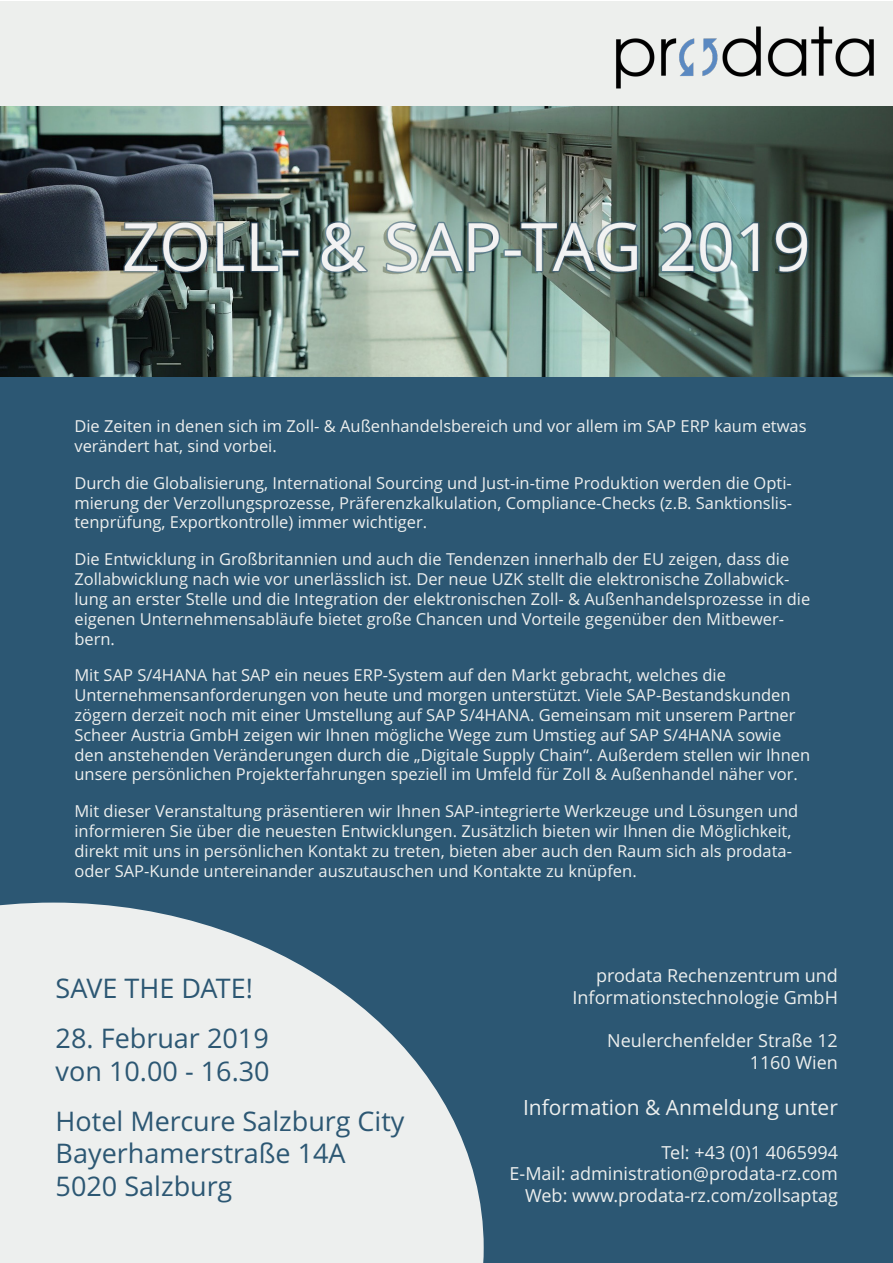
<style>
.page{position:relative;width:893px;height:1263px;background:#fff}
.page>*{position:absolute;margin:0;border:0;box-sizing:border-box;transform-origin:0 0}
.t1{font:27px/32.4px "Open Sans";color:#2c5773}
.t2{font:21px "Open Sans";color:#edefee}
.t3{font:18px "Open Sans";color:#edefee}
.t4{font:16.5px/19.8px "Open Sans";color:#edefee}
</style>
<div class="page">
<div style="left:1px;top:1px;width:892px;height:372px;background:#edefed"></div>
<div style="left:0;top:376px;width:893px;height:887px;background:#2c5773"></div>
<img style="left:0;top:106px;width:893px;height:270px">
<svg style="left:0;top:902px;width:484px;height:361px;fill:#edefee"></svg>
<img style="left:616px;top:26px;width:258px;height:63px">
<p class="t4" style="left:74px;top:416px;width:734px">Die Zeiten in denen sich im Zoll- &amp; Außenhandelsbereich und vor allem im SAP ERP kaum etwas verändert hat, sind vorbei.</p>
<p class="t4" style="left:74px;top:473px;width:719px;text-align:justify">Durch die Globalisierung, International Sourcing und Just-in-time Produktion werden die Opti&shy;mierung der Verzollungsprozesse, Präferenzkalkulation, Compliance-Checks (z.B. Sanktionslis&shy;tenprüfung, Exportkontrolle) immer wichtiger.</p>
<p class="t4" style="left:74px;top:549px;width:737px">Die Entwicklung in Großbritannien und auch die Tendenzen innerhalb der EU zeigen, dass die Zollabwicklung nach wie vor unerlässlich ist. Der neue UZK stellt die elektronische Zollabwick&shy;lung an erster Stelle und die Integration der elektronischen Zoll- &amp; Außenhandelsprozesse in die eigenen Unternehmensabläufe bietet große Chancen und Vorteile gegenüber den Mitbewer&shy;bern.</p>
<p class="t4" style="left:74px;top:665px;width:737px">Mit SAP S/4HANA hat SAP ein neues ERP-System auf den Markt gebracht, welches die Unternehmensanforderungen von heute und morgen unterstützt. Viele SAP-Bestandskunden zögern derzeit noch mit einer Umstellung auf SAP S/4HANA. Gemeinsam mit unserem Partner Scheer Austria GmbH zeigen wir Ihnen mögliche Wege zum Umstieg auf SAP S/4HANA sowie den anstehenden Veränderungen durch die „Digitale Supply Chain“. Außerdem stellen wir Ihnen unsere persönlichen Projekterfahrungen speziell im Umfeld für Zoll &amp; Außenhandel näher vor.</p>
<p class="t4" style="left:74px;top:801px;width:725px">Mit dieser Veranstaltung präsentieren wir Ihnen SAP-integrierte Werkzeuge und Lösungen und informieren Sie über die neuesten Entwicklungen. Zusätzlich bieten wir Ihnen die Möglichkeit, direkt mit uns in persönlichen Kontakt zu treten, bieten aber auch den Raum sich als prodata&shy;oder SAP-Kunde untereinander auszutauschen und Kontakte zu knüpfen.</p>
<p class="t1" style="left:56px;top:971px;width:199px">SAVE THE DATE!</p>
<p class="t1" style="left:56px;top:1021px;width:215px">28. Februar 2019</p>
<p class="t1" style="left:56px;top:1054px;width:216px">von 10.00 - 16.30</p>
<p class="t1" style="left:56px;top:1104px;width:350px">Hotel Mercure Salzburg City</p>
<p class="t1" style="left:56px;top:1137px;width:292px">Bayerhamerstraße 14A<br>5020 Salzburg</p>
<p class="t3" style="left:596px;top:963px;width:243px">prodata Rechenzentrum und</p>
<p class="t3" style="left:573px;top:985px;width:267px">Informationstechnologie GmbH</p>
<p class="t3" style="left:607px;top:1028px;width:232px">Neulerchenfelder Straße 12</p>
<p class="t3" style="left:750px;top:1050px;width:90px">1160 Wien</p>
<p class="t2" style="left:523px;top:1093px;width:316px">Information &amp; Anmeldung unter</p>
<p class="t3" style="left:662px;top:1140px;width:178px">Tel: +43 (0)1 4065994</p>
<p class="t3" style="left:509px;top:1161px;width:330px">E-Mail: administration@prodata-rz.com</p>
<p class="t3" style="left:525px;top:1183px;width:314px">Web: www.prodata-rz.com/zollsaptag</p>
</div>
